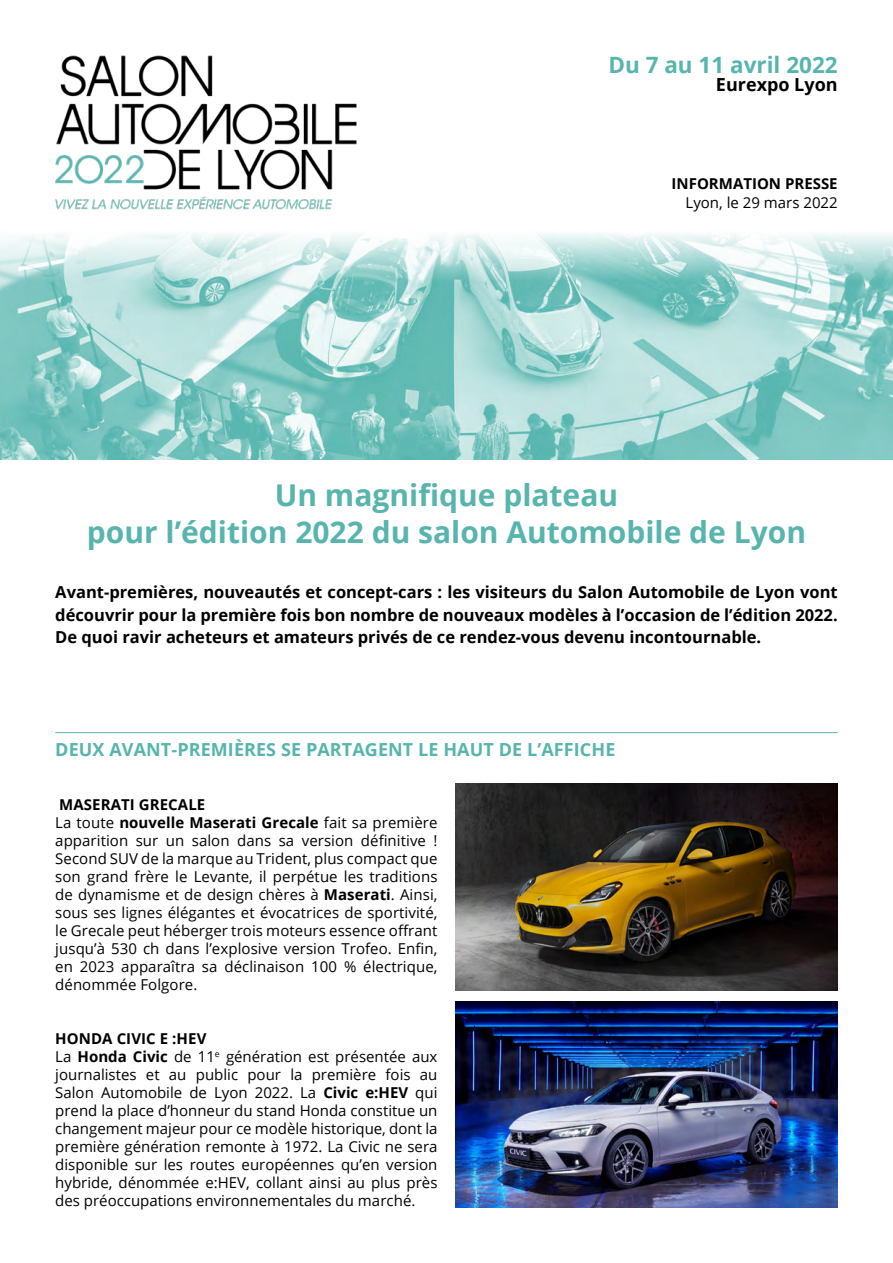
<style>
.page{position:relative;width:893px;height:1263px;background:#fff}
.page>*{position:absolute;margin:0;border:0;box-sizing:border-box;transform-origin:0 0}
.t1{font:700 30px/37.5px "Open Sans";color:#57b5ad;text-align:center}
.t2{font:700 22.5px "Open Sans";color:#57b5ad}
.t3{font:700 18px "Open Sans";letter-spacing:.005em;color:#57b5ad}
.t4{font:700 18px "Open Sans";color:#000}
.t5{font:700 16.5px/22.5px "Open Sans";color:#000;text-align:justify}
.t6{font:15px/18px "Open Sans";color:#000}
.t7{font:700 15px "Open Sans";color:#000}
.s1{font-weight:700}
</style>
<div class="page">
<img style="left:55px;top:55px;width:302px;height:155px">
<img style="left:0;top:233px;width:893px;height:227px">
<img style="left:455px;top:783px;width:383px;height:207px">
<img style="left:455px;top:1001px;width:383px;height:207px">
<hr style="left:55px;top:732px;width:783px;height:1px;background:#57b5ad">
<h2 class="t2" style="left:608px;top:49px;width:231px">Du 7 au 11 avril 2022</h2>
<p class="t4" style="left:716px;top:72px;width:123px">Eurexpo Lyon</p>
<p class="t7" style="left:672px;top:173px;width:168px">INFORMATION PRESSE</p>
<p class="t6" style="left:686px;top:193px;width:154px">Lyon, le 29 mars 2022</p>
<h1 class="t1" style="left:87px;top:475px;width:721px">Un magnifique plateau<br>pour l’édition 2022 du salon Automobile de Lyon</h1>
<p class="t5" style="left:55px;top:580px;width:784px">Avant-premières, nouveautés et concept-cars : les visiteurs du Salon Automobile de Lyon vont découvrir pour la première fois bon nombre de nouveaux modèles à l’occasion de l’édition 2022.<br>De quoi ravir acheteurs et amateurs privés de ce rendez-vous devenu incontournable.</p>
<p class="t3" style="left:55px;top:736px;width:562px">DEUX AVANT-PREMIÈRES SE PARTAGENT LE HAUT DE L’AFFICHE</p>
<p class="t6" style="left:55px;top:795px;width:384px"><span class="s1">MASERATI GRECALE<br></span>La toute <span class="s1">nouvelle Maserati Grecale</span> fait sa première apparition sur un salon dans sa version définitive !<br>Second SUV de la marque au Trident, plus compact que son grand frère le Levante, il perpétue les traditions de dynamisme et de design chères à <span class="s1">Maserati</span>. Ainsi, sous ses lignes élégantes et évocatrices de sportivité, le Grecale peut héberger trois moteurs essence offrant jusqu’à 530 ch dans l’explosive version Trofeo. Enfin, en 2023 apparaîtra sa déclinaison 100 % électrique, dénommée Folgore.</p>
<p class="t6" style="left:55px;top:1029px;width:384px"><span class="s1">HONDA CIVIC E :HEV<br></span>La <span class="s1">Honda Civic</span> de 11<sup>e</sup> génération est présentée aux journalistes et au public pour la première fois au Salon Automobile de Lyon 2022. La <span class="s1">Civic e:HEV</span> qui prend la place d’honneur du stand Honda constitue un changement majeur pour ce modèle historique, dont la première génération remonte à 1972. La Civic ne sera disponible sur les routes européennes qu’en version hybride, dénommée e:HEV, collant ainsi au plus près des préoccupations environnementales du marché.</p>
</div>
